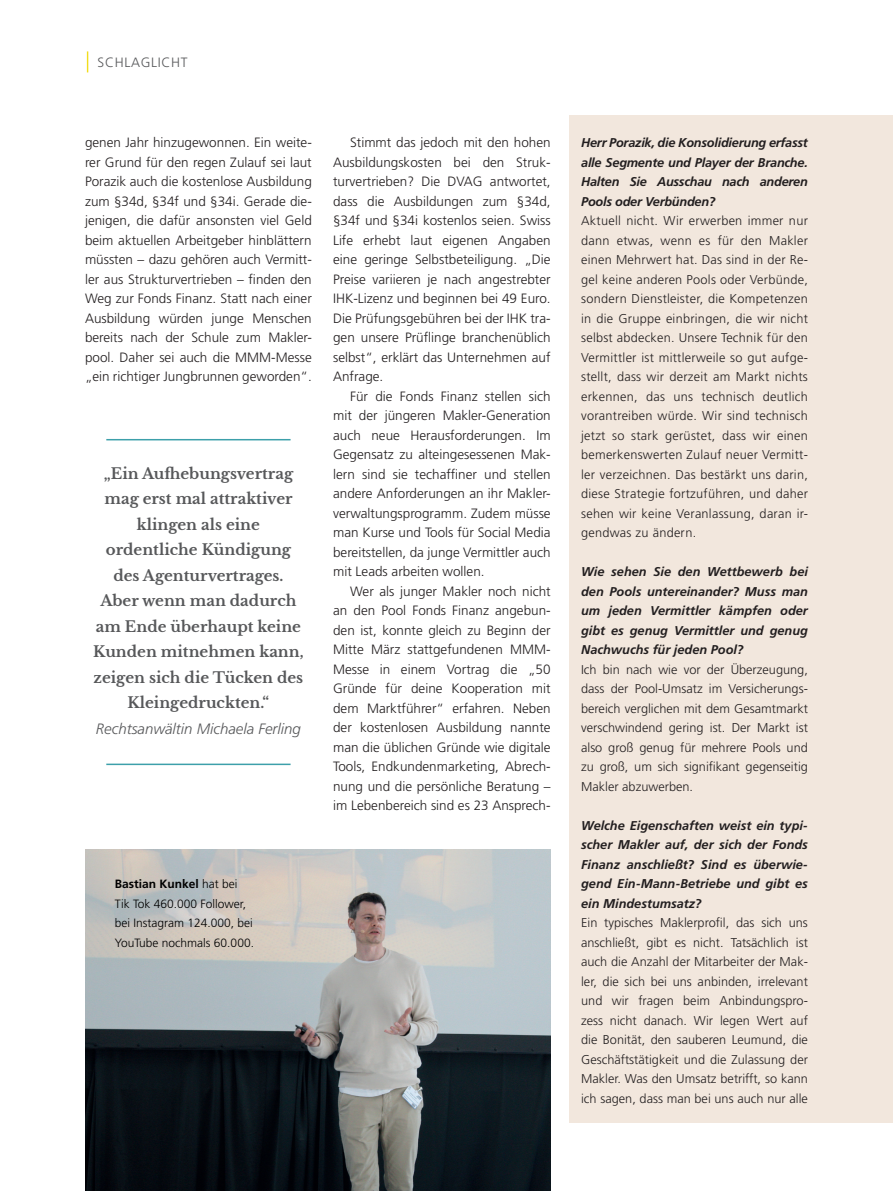
<style>
.page{position:relative;width:893px;height:1191px;background:#fff}
.page>*{position:absolute;margin:0;border:0;box-sizing:border-box;transform-origin:0 0}
.zitat{font:700 15px/25.5px "Libre Baskerville";color:#57585a;text-align:center}
.grundtext_mit_einzug{font:300 13.5px/19.5px "Frutiger LT Pro";color:#231f20;text-align:justify}
.kolumnentitel{font:300 13.5px "Frutiger LT Pro";letter-spacing:.05em;color:#57585a}
.grundtext_ohne_einzug{font:300 12.75px/19.5px "Frutiger LT Pro";color:#231f20;text-align:justify}
.interview_antwort{font:300 12.75px/19.5px "Frutiger LT Pro";letter-spacing:.02em;color:#231f20;text-align:justify}
.interview_frage{font:italic 700 12.75px/19.5px "Frutiger LT Pro";color:#231f20;text-align:justify}
.abbildung_legende{font:300 12px/19.5px "Frutiger LT Pro";color:#000}
.s1{font-family:"Frutiger LT Pro";font-weight:300;font-style:italic}
.s2{font-weight:700}
</style>
<div class="page">
<svg style="left:87px;top:51px;width:1px;height:21px"></svg>
<div style="left:570px;top:115px;width:323px;height:1007px;background:#f2e7dd"></div>
<hr style="left:106px;top:439px;width:185px;height:1px;background:#3da0aa">
<hr style="left:106px;top:763px;width:185px;height:2px;background:#3da0aa">
<img style="left:85px;top:849px;width:466px;height:342px">
<p class="kolumnentitel" style="left:98px;top:55px;width:92px">SCHLAGLICHT</p>
<p class="grundtext_mit_einzug" style="left:85px;top:133px;width:228px">genen Jahr hinzugewonnen. Ein weite&shy;rer Grund für den regen Zulauf sei laut Porazik auch die kostenlose Ausbildung zum §34d, §34f und §34i. Gerade die&shy;jenigen, die dafür ansonsten viel Geld beim aktuellen Arbeitgeber hinblättern müssten – dazu gehören auch Vermitt&shy;ler aus Strukturvertrieben – finden den Weg zur Fonds Finanz. Statt nach einer Ausbildung würden junge Menschen bereits nach der Schule zum Makler&shy;pool. Daher sei auch die MMM-Messe „ein richtiger Jungbrunnen geworden“.</p>
<p class="zitat" style="left:93px;top:460px;width:212px">„Ein Aufhebungsvertrag mag erst mal attraktiver klingen als eine ordentliche Kündigung des Agenturvertrages.<br>Aber wenn man dadurch am Ende überhaupt keine<br>Kunden mitnehmen kann, zeigen sich die Tücken des<br>Kleingedruckten.“<br><span class="s1">Rechtsanwältin Michaela Ferling</span></p>
<p class="grundtext_mit_einzug" style="left:333px;top:133px;width:219px;text-indent:17px">Stimmt das jedoch mit den hohen Ausbildungskosten bei den Struk&shy;turvertrieben? Die DVAG antwortet, dass die Ausbildungen zum §34d, §34f und §34i kostenlos seien. Swiss Life erhebt laut eigenen Angaben eine geringe Selbstbeteiligung. „Die Preise variieren je nach angestrebter IHK-Lizenz und beginnen bei 49 Euro.<br>Die Prüfungsgebühren bei der IHK tra&shy;gen unsere Prüflinge branchenüblich selbst“, erklärt das Unternehmen auf Anfrage.</p>
<p class="grundtext_mit_einzug" style="left:333px;top:386px;width:219px;text-indent:17px">Für die Fonds Finanz stellen sich mit der jüngeren Makler-Generation auch neue Herausforderungen. Im Gegensatz zu alteingesessenen Mak&shy;lern sind sie techaffiner und stellen andere Anforderungen an ihr Makler&shy;verwaltungsprogramm. Zudem müsse man Kurse und Tools für Social Media bereitstellen, da junge Vermittler auch mit Leads arbeiten wollen.</p>
<p class="grundtext_mit_einzug" style="left:333px;top:581px;width:219px;text-indent:17px">Wer als junger Makler noch nicht an den Pool Fonds Finanz angebun&shy;den ist, konnte gleich zu Beginn der Mitte März stattgefundenen MMM-Messe in einem Vortrag die „50<br>Gründe für deine Kooperation mit dem Marktführer“ erfahren. Neben der kostenlosen Ausbildung nannte man die üblichen Gründe wie digitale Tools, Endkundenmarketing, Abrech&shy;nung und die persönliche Beratung – im Lebenbereich sind es 23 Ansprech-</p>
<p class="abbildung_legende" style="left:115px;top:874px;width:141px"><span class="s2">Bastian Kunkel</span> hat bei<br>Tik Tok 460.000 Follower, bei Instagram 124.000, bei<br>YouTube nochmals 60.000.</p>
<p class="interview_frage" style="left:581px;top:133px;width:228px">Herr Porazik, die Konsolidierung erfasst alle Segmente und Player der Branche.<br>Halten Sie Ausschau nach anderen Pools oder Verbünden?</p>
<p class="interview_antwort" style="left:581px;top:211px;width:228px">Aktuell nicht. Wir erwerben immer nur dann etwas, wenn es für den Makler einen Mehrwert hat. Das sind in der Re&shy;gel keine anderen Pools oder Verbünde, sondern Dienstleister, die Kompetenzen in die Gruppe einbringen, die wir nicht selbst abdecken. Unsere Technik für den Vermittler ist mittlerweile so gut aufge&shy;stellt, dass wir derzeit am Markt nichts erkennen, das uns technisch deutlich vorantreiben würde. Wir sind technisch jetzt so stark gerüstet, dass wir einen bemerkenswerten Zulauf neuer Vermitt&shy;ler verzeichnen. Das bestärkt uns darin, diese Strategie fortzuführen, und daher sehen wir keine Veranlassung, daran ir&shy;gendwas zu ändern.</p>
<p class="interview_frage" style="left:581px;top:562px;width:228px">Wie sehen Sie den Wettbewerb bei den Pools untereinander? Muss man um jeden Vermittler kämpfen oder gibt es genug Vermittler und genug Nachwuchs für jeden Pool?</p>
<p class="grundtext_ohne_einzug" style="left:581px;top:659px;width:228px">Ich bin nach wie vor der Überzeugung, dass der Pool-Umsatz im Versicherungs&shy;bereich verglichen mit dem Gesamtmarkt verschwindend gering ist. Der Markt ist also groß genug für mehrere Pools und zu groß, um sich signifikant gegenseitig Makler abzuwerben.</p>
<p class="interview_frage" style="left:581px;top:815px;width:228px">Welche Eigenschaften weist ein typi&shy;scher Makler auf, der sich der Fonds Finanz anschließt? Sind es überwie&shy;gend Ein-Mann-Betriebe und gibt es ein Mindestumsatz?</p>
<p class="grundtext_ohne_einzug" style="left:581px;top:913px;width:228px">Ein typisches Maklerprofil, das sich uns anschließt, gibt es nicht. Tatsächlich ist auch die Anzahl der Mitarbeiter der Mak&shy;ler, die sich bei uns anbinden, irrelevant und wir fragen beim Anbindungspro&shy;zess nicht danach. Wir legen Wert auf die Bonität, den sauberen Leumund, die Geschäftstätigkeit und die Zulassung der Makler. Was den Umsatz betrifft, so kann ich sagen, dass man bei uns auch nur alle</p>
</div>
